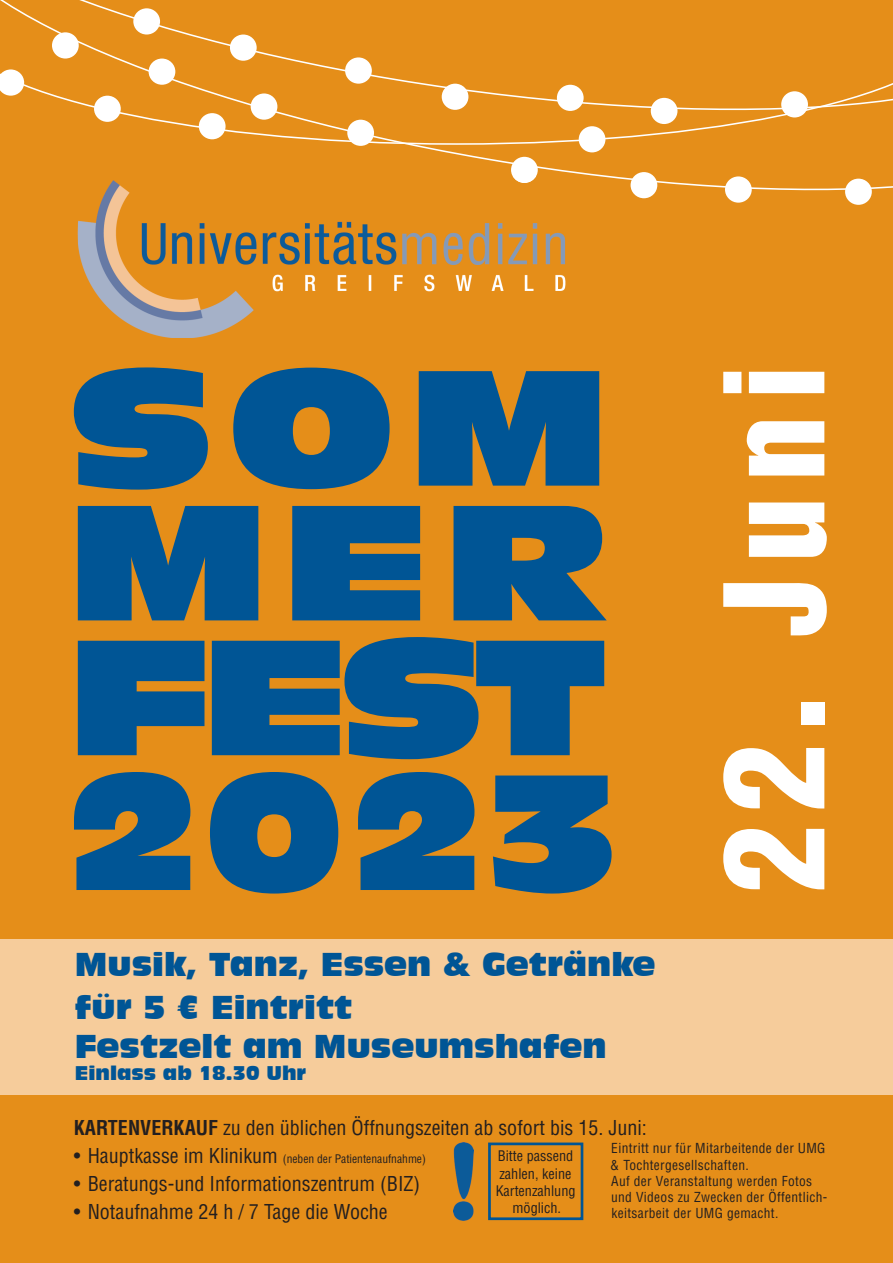
<style>
.page{position:relative;width:893px;height:1263px;background:#e58e19}
.page>*{position:absolute;margin:0;border:0;box-sizing:border-box;transform-origin:0 0}
.t1{font:154.05px/134.9px "Incised 901 BT Nord";letter-spacing:.06em;color:#005595;text-align:justify}
.t2{font:900 condensed 134.85px "Helvetica";letter-spacing:.1em;color:#fff}
.t3{font:30.75px/43.2px "Incised 901 BT Compact";color:#005595}
.t4{font:condensed 19.95px "Helvetica";color:#231f20}
.t5{font:18.45px "Incised 901 BT Compact";color:#005595}
.t6{font:condensed 14.25px/17.1px "Helvetica";color:#231f20;text-align:center}
.t7{font:condensed 13.5px/16.2px "Helvetica";letter-spacing:.025em;color:#231f20}
.t8{font:condensed 11.55px "Helvetica";color:#231f20}
.s1{font-weight:700}
.s2{font-size:19.95px}
</style>
<div class="page">
<div style="left:0;top:939px;width:893px;height:155px;background:#f6cc9b"></div>
<svg style="left:201px;top:134px;width:692px;height:71px"></svg>
<svg style="left:0;top:0;width:893px;height:134px"></svg>
<svg style="left:0;top:69px;width:24px;height:27px"></svg>
<div style="left:94px;top:96px;width:27px;height:26px;background:#fff;border-radius:50%"></div>
<div style="left:52px;top:32px;width:27px;height:27px;background:#fff;border-radius:50%"></div>
<div style="left:149px;top:59px;width:26px;height:26px;background:#fff;border-radius:50%"></div>
<div style="left:133px;top:8px;width:27px;height:27px;background:#fff;border-radius:50%"></div>
<div style="left:230px;top:35px;width:27px;height:26px;background:#fff;border-radius:50%"></div>
<div style="left:345px;top:57px;width:27px;height:27px;background:#fff;border-radius:50%"></div>
<div style="left:442px;top:84px;width:26px;height:26px;background:#fff;border-radius:50%"></div>
<div style="left:251px;top:93px;width:26px;height:27px;background:#fff;border-radius:50%"></div>
<div style="left:347px;top:120px;width:27px;height:26px;background:#fff;border-radius:50%"></div>
<div style="left:557px;top:85px;width:27px;height:26px;background:#fff;border-radius:50%"></div>
<div style="left:651px;top:98px;width:26px;height:26px;background:#fff;border-radius:50%"></div>
<div style="left:511px;top:157px;width:27px;height:26px;background:#fff;border-radius:50%"></div>
<div style="left:631px;top:172px;width:26px;height:26px;background:#fff;border-radius:50%"></div>
<div style="left:725px;top:176px;width:27px;height:27px;background:#fff;border-radius:50%"></div>
<div style="left:845px;top:179px;width:27px;height:26px;background:#fff;border-radius:50%"></div>
<div style="left:781px;top:91px;width:27px;height:26px;background:#fff;border-radius:50%"></div>
<div style="left:579px;top:126px;width:26px;height:26px;background:#fff;border-radius:50%"></div>
<img style="left:78px;top:176px;width:488px;height:162px">
<img style="left:512px;top:176px;width:24px;height:7px">
<div style="left:199px;top:113px;width:27px;height:26px;background:#fff;border-radius:50%"></div>
<img style="left:453px;top:1142px;width:21px;height:78px">
<div style="left:488px;top:1142px;width:95px;height:78px;border:3px solid #005595"></div>
<h1 class="t1" style="left:68px;top:359px;width:551px">SOM MER FEST 2023</h1>
<h2 class="t2" style="left:691px;top:892px;width:530px;rotate:-90deg">22. Juni</h2>
<h3 class="t3" style="left:75px;top:943px;width:582px">Musik, Tanz, Essen &amp; Getränke für 5 € Eintritt</h3>
<h3 class="t3" style="left:75px;top:1025px;width:533px">Festzelt am Museumshafen</h3>
<h3 class="t5" style="left:75px;top:1062px;width:233px">Einlass ab 18.30 Uhr</h3>
<h3 class="t4" style="left:74px;top:1116px;width:575px"><span class="s1">KARTENVERKAUF</span> zu den üblichen Öffnungszeiten ab sofort bis 15. Juni:</h3>
<p class="t8" style="left:74px;top:1152px;width:354px"><span class="s2">• Hauptkasse im Klinikum</span> (neben der Patientenaufnahme)</p>
<h3 class="t4" style="left:74px;top:1171px;width:348px">• Beratungs-und Informationszentrum (BIZ)</h3>
<h3 class="t4" style="left:74px;top:1199px;width:315px">• Notaufnahme 24 h / 7 Tage die Woche</h3>
<p class="t7" style="left:610px;top:1140px;width:218px">Eintritt nur für Mitarbeitende der UMG &amp; Tochtergesellschaften.<br>Auf der Veranstaltung werden Fotos und Videos zu Zwecken der Öffentlich&shy;keitsarbeit der UMG gemacht.</p>
<p class="t6" style="left:496px;top:1147px;width:81px">Bitte passend zahlen, keine<br>Kartenzahlung möglich.</p>
</div>
